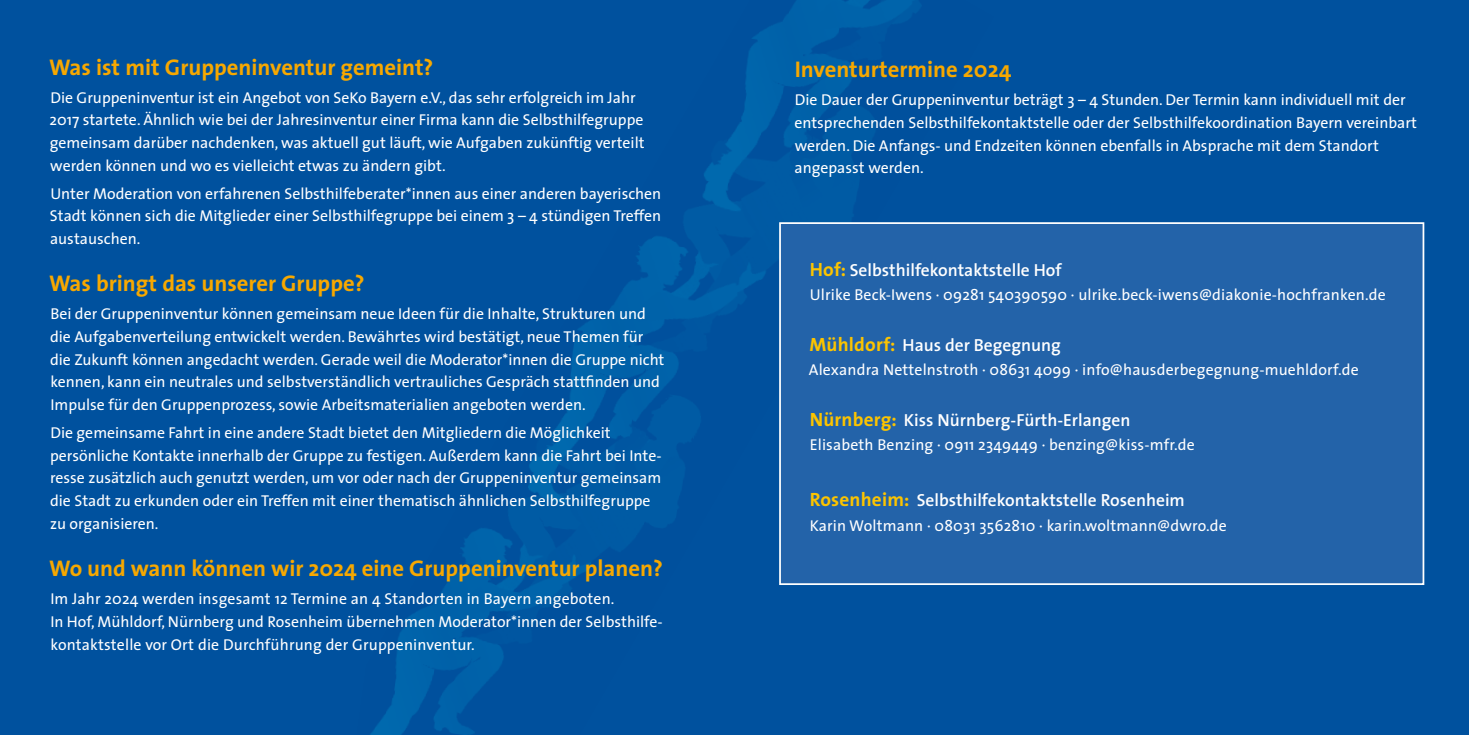
<style>
.page{position:relative;width:1469px;height:735px;background:#fff}
.page>*{position:absolute;margin:0;border:0;box-sizing:border-box;transform-origin:0 0}
.t1{font:700 22.75px "The Sans";color:#f7a800}
.t2{font:600 17.5px "The Sans";color:#fff}
.t3{font:15.75px/22.8px "The Sans";color:#fff}
.s1{font-weight:700;font-size:19.25px;color:#fcc400}
</style>
<div class="page">
<div style="left:0;top:0;width:1468px;height:734px;background:#00519e"></div>
<img style="left:371px;top:0;width:622px;height:734px">
<div style="left:779px;top:222px;width:645px;height:362px;background:#2363a9;border:2px solid #fff"></div>
<h1 class="t1" style="left:49px;top:48px;width:386px">Was ist mit Gruppeninventur gemeint?</h1>
<p class="t3" style="left:49px;top:85px;width:596px">Die Gruppeninventur ist ein Angebot von SeKo Bayern e.V., das sehr erfolgreich im Jahr 2017 startete. Ähnlich wie bei der Jahresinventur einer Firma kann die Selbsthilfegruppe gemeinsam darüber nachdenken, was aktuell gut läuft, wie Aufgaben zukünftig verteilt werden können und wo es vielleicht etwas zu ändern gibt.</p>
<p class="t3" style="left:50px;top:181px;width:613px;text-align:justify">Unter Moderation von erfahrenen Selbsthilfeberater*innen aus einer anderen bayerischen Stadt können sich die Mitglieder einer Selbsthilfegruppe bei einem 3 – 4 stündigen Treffen austauschen.</p>
<h1 class="t1" style="left:49px;top:264px;width:317px">Was bringt das unserer Gruppe?</h1>
<p class="t3" style="left:50px;top:302px;width:616px">Bei der Gruppeninventur können gemeinsam neue Ideen für die Inhalte, Strukturen und die Aufgabenverteilung entwickelt werden. Bewährtes wird bestätigt, neue Themen für die Zukunft können angedacht werden. Gerade weil die Moderator*innen die Gruppe nicht kennen, kann ein neutrales und selbstverständlich vertrauliches Gespräch stattfinden und Impulse für den Gruppenprozess, sowie Arbeitsmaterialien angeboten werden.</p>
<p class="t3" style="left:50px;top:420px;width:613px">Die gemeinsame Fahrt in eine andere Stadt bietet den Mitgliedern die Möglichkeit persönliche Kontakte innerhalb der Gruppe zu festigen. Außerdem kann die Fahrt bei Inte&shy;resse zusätzlich auch genutzt werden, um vor oder nach der Gruppeninventur gemeinsam die Stadt zu erkunden oder ein Treffen mit einer thematisch ähnlichen Selbsthilfegruppe zu organisieren.</p>
<h1 class="t1" style="left:49px;top:549px;width:615px">Wo und wann können wir 2024 eine Gruppeninventur planen?</h1>
<p class="t3" style="left:50px;top:586px;width:614px">Im Jahr 2024 werden insgesamt 12 Termine an 4 Standorten in Bayern angeboten.<br>In Hof, Mühldorf, Nürnberg und Rosenheim übernehmen Moderator*innen der Selbsthilfe&shy;kontaktstelle vor Ort die Durchführung der Gruppeninventur.</p>
<h1 class="t1" style="left:794px;top:50px;width:218px">Inventurtermine 2024</h1>
<p class="t3" style="left:794px;top:88px;width:624px">Die Dauer der Gruppeninventur beträgt 3 – 4 Stunden. Der Termin kann individuell mit der entsprechenden Selbsthilfekontaktstelle oder der Selbsthilfekoordination Bayern vereinbart werden. Die Anfangs- und Endzeiten können ebenfalls in Absprache mit dem Standort angepasst werden.</p>
<p class="t2" style="left:809px;top:255px;width:253px"><span class="s1">Hof:</span> Selbsthilfekontaktstelle Hof</p>
<p class="t3" style="left:809px;top:283px;width:577px">Ulrike Beck-Iwens · 09281 540390590 · ulrike.beck-iwens@diakonie-hochfranken.de</p>
<p class="t2" style="left:809px;top:330px;width:253px"><span class="s1">Mühldorf:</span> Haus der Begegnung</p>
<p class="t3" style="left:809px;top:358px;width:551px">Alexandra Nettelnstroth · 08631 4099 · info@hausderbegegnung-muehldorf.de</p>
<p class="t2" style="left:809px;top:405px;width:322px"><span class="s1">Nürnberg:</span> Kiss Nürnberg-Fürth-Erlangen</p>
<p class="t3" style="left:809px;top:433px;width:386px">Elisabeth Benzing · 0911 2349449 · benzing@kiss-mfr.de</p>
<p class="t2" style="left:809px;top:485px;width:377px"><span class="s1">Rosenheim:</span> Selbsthilfekontaktstelle Rosenheim</p>
<p class="t3" style="left:809px;top:513px;width:418px">Karin Woltmann · 08031 3562810 · karin.woltmann@dwro.de</p>
</div>
